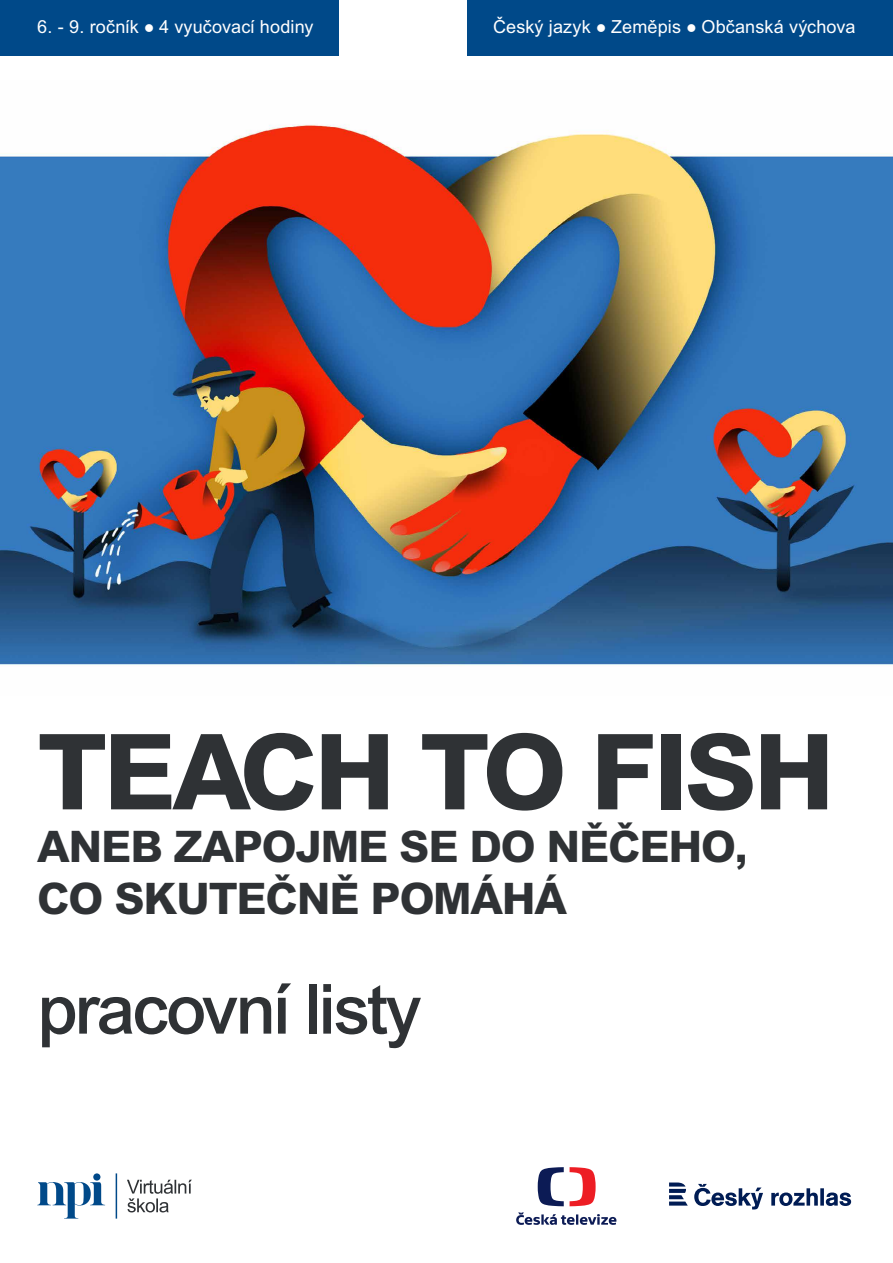
<style>
.page{position:relative;width:893px;height:1263px;background:#fff}
.page>*{position:absolute;margin:0;border:0;box-sizing:border-box;transform-origin:0 0}
.t1{font:800 105px "Arial MT Pro";letter-spacing:-.04em;color:#2f3235}
.t2{font:500 69.15px "Arial MT Pro";letter-spacing:-.04em;color:#2f3235}
.t3{font:800 43.5px "Arial MT Pro";letter-spacing:-.03em;color:#2f3235}
.t4{font:18px "Arial MT Pro";letter-spacing:.01em;color:#fff}
</style>
<div class="page">
<img style="left:0;top:124px;width:893px;height:542px">
<svg style="left:37px;top:1173px;width:80px;height:45px"></svg>
<svg style="left:127px;top:1180px;width:65px;height:32px"></svg>
<svg style="left:669px;top:1182px;width:19px;height:23px"></svg>
<svg style="left:694px;top:1184px;width:157px;height:25px"></svg>
<div style="left:0;top:0;width:338px;height:55px;background:#004989"></div>
<div style="left:468px;top:0;width:425px;height:55px;background:#004989"></div>
<svg style="left:538px;top:1167px;width:26px;height:39px"></svg>
<svg style="left:570px;top:1167px;width:26px;height:39px"></svg>
<svg style="left:516px;top:1212px;width:100px;height:13px"></svg>
<p class="t4" style="left:37px;top:17px;width:278px">6. - 9. ročník ● 4 vyučovací hodiny</p>
<p class="t4" style="left:493px;top:17px;width:364px">Český jazyk ● Zeměpis ● Občanská výchova</p>
<h1 class="t1" style="left:37px;top:709px;width:799px">TEACH TO FISH</h1>
<h3 class="t3" style="left:37px;top:820px;width:634px">ANEB ZAPOJME SE DO NĚČEHO</h3>
<h3 class="t3" style="left:735px;top:820px;width:15px">,</h3>
<h3 class="t3" style="left:37px;top:872px;width:531px">CO SKUTEČNĚ POMÁHÁ</h3>
<h2 class="t2" style="left:37px;top:969px;width:386px">pracovní listy</h2>
</div>
